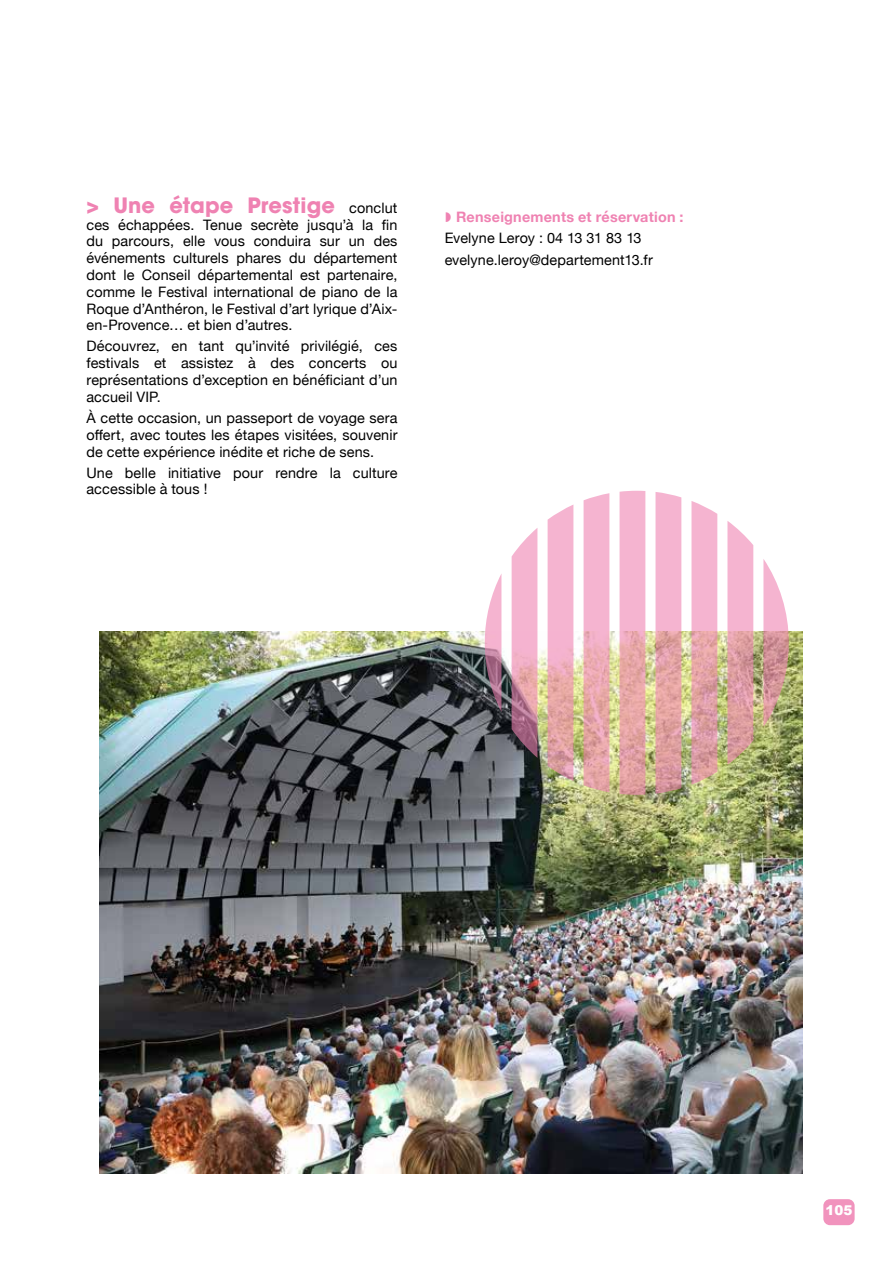
<style>
.page{position:relative;width:893px;height:1263px;background:#fff}
.page>*{position:absolute;margin:0;border:0;box-sizing:border-box;transform-origin:0 0}
.t1{font:700 21px "ITC Avant Garde Std";letter-spacing:.005em;color:#ef82b2}
.t2{font:14.4px/16.8px "Helvetica Neue";letter-spacing:.01em;color:#000;text-align:justify}
.t3{font:700 14.4px "Helvetica Neue";letter-spacing:.015em;color:#ef82b2}
.t4{font:900 13.5px "Arial";color:#fff}
.s1{font-family:"Helvetica Neue";font-weight:400;font-size:14.4px;color:#000}
</style>
<div class="page">
<svg style="left:547px;top:490px;width:256px;height:684px"></svg>
<img style="left:100px;top:631px;width:702px;height:543px">
<svg style="left:763px;top:559px;width:26px;height:168px"></svg>
<svg style="left:727px;top:521px;width:26px;height:244px"></svg>
<svg style="left:691px;top:501px;width:26px;height:284px"></svg>
<svg style="left:655px;top:492px;width:26px;height:302px"></svg>
<svg style="left:485px;top:575px;width:16px;height:137px"></svg>
<svg style="left:512px;top:528px;width:25px;height:230px"></svg>
<svg style="left:548px;top:504px;width:25px;height:277px"></svg>
<svg style="left:584px;top:493px;width:25px;height:299px"></svg>
<svg style="left:620px;top:491px;width:25px;height:304px"></svg>
<h1 class="t1" style="left:86px;top:191px;width:312px">&gt; Une étape Prestige <span class="s1">conclut</span></h1>
<p class="t2" style="left:86px;top:217px;width:313px">ces échappées. Tenue secrète jusqu’à la fin du parcours, elle vous conduira sur un des événements culturels phares du département dont le Conseil départemental est partenaire, comme le Festival international de piano de la Roque d’Anthéron, le Festival d’art lyrique d’Aix&shy;en-Provence… et bien d’autres.</p>
<p class="t2" style="left:86px;top:339px;width:312px">Découvrez, en tant qu’invité privilégié, ces festivals et assistez à des concerts ou représentations d’exception en bénéficiant d’un accueil VIP.</p>
<p class="t2" style="left:86px;top:410px;width:313px">À cette occasion, un passeport de voyage sera offert, avec toutes les étapes visitées, souvenir de cette expérience inédite et riche de sens.</p>
<p class="t2" style="left:86px;top:465px;width:312px">Une belle initiative pour rendre la culture accessible à tous !</p>
<p class="t3" style="left:456px;top:206px;width:229px">Renseignements et réservation :</p>
<p class="t2" style="left:445px;top:229px;width:210px;line-height:21px">Evelyne Leroy : 04 13 31 83 13 evelyne.leroy@departement13.fr</p>
<p class="t4" style="left:826px;top:1200px;width:29px">105</p>
</div>
